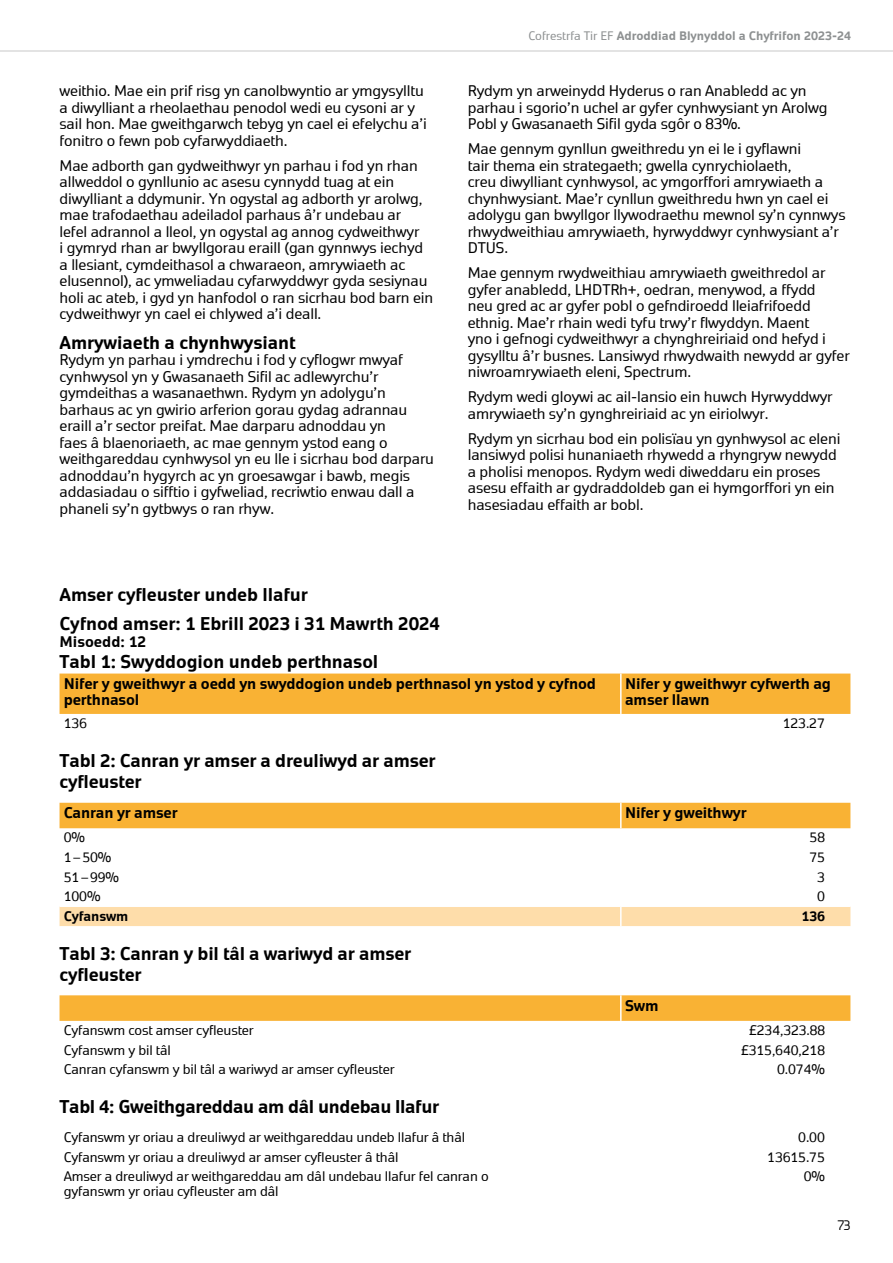
<style>
.page{position:relative;width:893px;height:1263px;background:#fff}
.page>*{position:absolute;margin:0;border:0;box-sizing:border-box;transform-origin:0 0}
.t1{font:700 18px/21px "Geo";letter-spacing:-.01em;color:#000}
.t2{font:15px/16.5px "Geo";letter-spacing:-.01em;color:#000}
.t3{font:700 15px/16.5px "Geo";letter-spacing:-.01em;color:#000}
.t4{font:13.5px/15px "Geo";letter-spacing:-.01em;color:#000}
.t5{font:700 13.5px "Geo";letter-spacing:-.01em;color:#000}
.t6{font:13.5px "Geo Headline";color:#000}
.t7{font:700 12px "Geo";color:#8d9091}
.s1{font-weight:400}
</style>
<div class="page">
<div style="left:60px;top:673px;width:790px;height:41px;background:#f9b234"></div>
<hr style="left:620px;top:673px;width:2px;height:41px;background:#fff">
<div style="left:60px;top:803px;width:790px;height:25px;background:#f9b234"></div>
<hr style="left:620px;top:803px;width:2px;height:25px;background:#fff">
<div style="left:60px;top:907px;width:790px;height:19px;background:#feddaa"></div>
<svg style="left:60px;top:995px;width:790px;height:26px;background:#f9b337"></svg>
<hr style="left:620px;top:995px;width:2px;height:26px;background:#fff">
<hr style="left:179px;top:50px;width:178px;height:1px;background:#e3e3e3">
<hr style="left:357px;top:50px;width:179px;height:1px;background:#e3e3e3">
<hr style="left:536px;top:50px;width:178px;height:1px;background:#e3e3e3">
<hr style="left:714px;top:50px;width:179px;height:1px;background:#e3e3e3">
<hr style="left:0;top:50px;width:179px;height:1px;background:#e3e3e3">
<p class="t2" style="left:60px;top:83px;width:369px">weithio. Mae ein prif risg yn canolbwyntio ar ymgysylltu a diwylliant a rheolaethau penodol wedi eu cysoni ar y sail hon. Mae gweithgarwch tebyg yn cael ei efelychu a’i fonitro o fewn pob cyfarwyddiaeth.</p>
<p class="t2" style="left:60px;top:157px;width:375px">Mae adborth gan gydweithwyr yn parhau i fod yn rhan allweddol o gynllunio ac asesu cynnydd tuag at ein diwylliant a ddymunir. Yn ogystal ag adborth yr arolwg, mae trafodaethau adeiladol parhaus â’r undebau ar<br>lefel adrannol a lleol, yn ogystal ag annog cydweithwyr<br>i gymryd rhan ar bwyllgorau eraill (gan gynnwys iechyd a llesiant, cymdeithasol a chwaraeon, amrywiaeth ac elusennol), ac ymweliadau cyfarwyddwyr gyda sesiynau holi ac ateb, i gyd yn hanfodol o ran sicrhau bod barn ein cydweithwyr yn cael ei chlywed a’i deall.</p>
<p class="t1" style="left:60px;top:332px;width:238px">Amrywiaeth a chynhwysiant</p>
<p class="t2" style="left:60px;top:352px;width:376px">Rydym yn parhau i ymdrechu i fod y cyflogwr mwyaf cynhwysol yn y Gwasanaeth Sifil ac adlewyrchu’r gymdeithas a wasanaethwn. Rydym yn adolygu’n barhaus ac yn gwirio arferion gorau gydag adrannau eraill a’r sector preifat. Mae darparu adnoddau yn<br>faes â blaenoriaeth, ac mae gennym ystod eang o weithgareddau cynhwysol yn eu lle i sicrhau bod darparu adnoddau’n hygyrch ac yn groesawgar i bawb, megis addasiadau o sifftio i gyfweliad, recriwtio enwau dall a phaneli sy’n gytbwys o ran rhyw.</p>
<p class="t7" style="left:528px;top:30px;width:324px"><span class="s1">Cofrestrfa Tir EF</span> Adroddiad Blynyddol a Chyfrifon 2023-24</p>
<p class="t2" style="left:468px;top:83px;width:361px">Rydym yn arweinydd Hyderus o ran Anabledd ac yn parhau i sgorio’n uchel ar gyfer cynhwysiant yn Arolwg<br>Pobl y Gwasanaeth Sifil gyda sgôr o 83%.</p>
<p class="t2" style="left:468px;top:141px;width:379px">Mae gennym gynllun gweithredu yn ei le i gyflawni<br>tair thema ein strategaeth; gwella cynrychiolaeth,<br>creu diwylliant cynhwysol, ac ymgorffori amrywiaeth a chynhwysiant. Mae’r cynllun gweithredu hwn yn cael ei adolygu gan bwyllgor llywodraethu mewnol sy’n cynnwys rhwydweithiau amrywiaeth, hyrwyddwyr cynhwysiant a’r DTUS.</p>
<p class="t2" style="left:468px;top:265px;width:383px">Mae gennym rwydweithiau amrywiaeth gweithredol ar gyfer anabledd, LHDTRh+, oedran, menywod, a ffydd<br>neu gred ac ar gyfer pobl o gefndiroedd lleiafrifoedd ethnig. Mae’r rhain wedi tyfu trwy’r flwyddyn. Maent<br>yno i gefnogi cydweithwyr a chynghreiriaid ond hefyd i gysylltu â’r busnes. Lansiwyd rhwydwaith newydd ar gyfer niwroamrywiaeth eleni, Spectrum.</p>
<p class="t2" style="left:468px;top:389px;width:366px">Rydym wedi gloywi ac ail-lansio ein huwch Hyrwyddwyr amrywiaeth sy’n gynghreiriaid ac yn eiriolwyr.</p>
<p class="t2" style="left:468px;top:430px;width:374px">Rydym yn sicrhau bod ein polisïau yn gynhwysol ac eleni lansiwyd polisi hunaniaeth rhywedd a rhyngryw newydd a pholisi menopos. Rydym wedi diweddaru ein proses asesu effaith ar gydraddoldeb gan ei hymgorffori yn ein hasesiadau effaith ar bobl.</p>
<p class="t1" style="left:60px;top:579px;width:382px;line-height:29.5px">Amser cyfleuster undeb llafur<br>Cyfnod amser: 1 Ebrill 2023 i 31 Mawrth 2024</p>
<p class="t3" style="left:60px;top:633px;width:88px">Misoedd: 12</p>
<p class="t1" style="left:60px;top:651px;width:320px">Tabl 1: Swyddogion undeb perthnasol</p>
<p class="t3" style="left:64px;top:675px;width:534px">Nifer y gweithwyr a oedd yn swyddogion undeb perthnasol yn ystod y cyfnod perthnasol</p>
<p class="t3" style="left:625px;top:675px;width:207px">Nifer y gweithwyr cyfwerth ag amser llawn</p>
<p class="t4" style="left:64px;top:716px;width:25px">136</p>
<p class="t4" style="left:783px;top:716px;width:44px">123.27</p>
<p class="t1" style="left:60px;top:750px;width:377px">Tabl 2: Canran yr amser a dreuliwyd ar amser cyfleuster</p>
<p class="t3" style="left:64px;top:804px;width:115px">Canran yr amser</p>
<p class="t3" style="left:625px;top:804px;width:123px">Nifer y gweithwyr</p>
<p class="t4" style="left:64px;top:830px;width:23px">0%</p>
<p class="t4" style="left:810px;top:830px;width:17px">58</p>
<p class="t4" style="left:64px;top:850px;width:49px">1–50%</p>
<p class="t4" style="left:809px;top:850px;width:17px">75</p>
<p class="t4" style="left:64px;top:869px;width:57px">51 – 99%</p>
<p class="t4" style="left:817px;top:869px;width:9px">3</p>
<p class="t4" style="left:64px;top:889px;width:38px">100%</p>
<p class="t4" style="left:817px;top:889px;width:9px">0</p>
<p class="t5" style="left:64px;top:908px;width:66px">Cyfanswm</p>
<p class="t5" style="left:802px;top:908px;width:25px">136</p>
<p class="t1" style="left:60px;top:943px;width:353px">Tabl 3: Canran y bil tâl a wariwyd ar amser cyfleuster</p>
<p class="t3" style="left:625px;top:997px;width:35px">Swm</p>
<p class="t4" style="left:64px;top:1023px;width:191px">Cyfanswm cost amser cyfleuster</p>
<p class="t4" style="left:749px;top:1023px;width:77px">£234,323.88</p>
<p class="t4" style="left:64px;top:1042px;width:109px">Cyfanswm y bil tâl</p>
<p class="t4" style="left:741px;top:1042px;width:85px">£315,640,218</p>
<p class="t4" style="left:64px;top:1062px;width:332px">Canran cyfanswm y bil tâl a wariwyd ar amser cyfleuster</p>
<p class="t4" style="left:777px;top:1062px;width:49px">0.074%</p>
<p class="t1" style="left:60px;top:1096px;width:381px">Tabl 4: Gweithgareddau am dâl undebau llafur</p>
<p class="t4" style="left:64px;top:1130px;width:403px">Cyfanswm yr oriau a dreuliwyd ar weithgareddau undeb llafur â thâl</p>
<p class="t4" style="left:798px;top:1130px;width:28px">0.00</p>
<p class="t4" style="left:64px;top:1149px;width:336px">Cyfanswm yr oriau a dreuliwyd ar amser cyfleuster â thâl</p>
<p class="t4" style="left:767px;top:1149px;width:59px">13615.75</p>
<p class="t4" style="left:64px;top:1169px;width:426px">Amser a dreuliwyd ar weithgareddau am dâl undebau llafur fel canran o gyfanswm yr oriau cyfleuster am dâl</p>
<p class="t4" style="left:804px;top:1169px;width:23px">0%</p>
<p class="t6" style="left:838px;top:1218px;width:14px">73</p>
</div>
